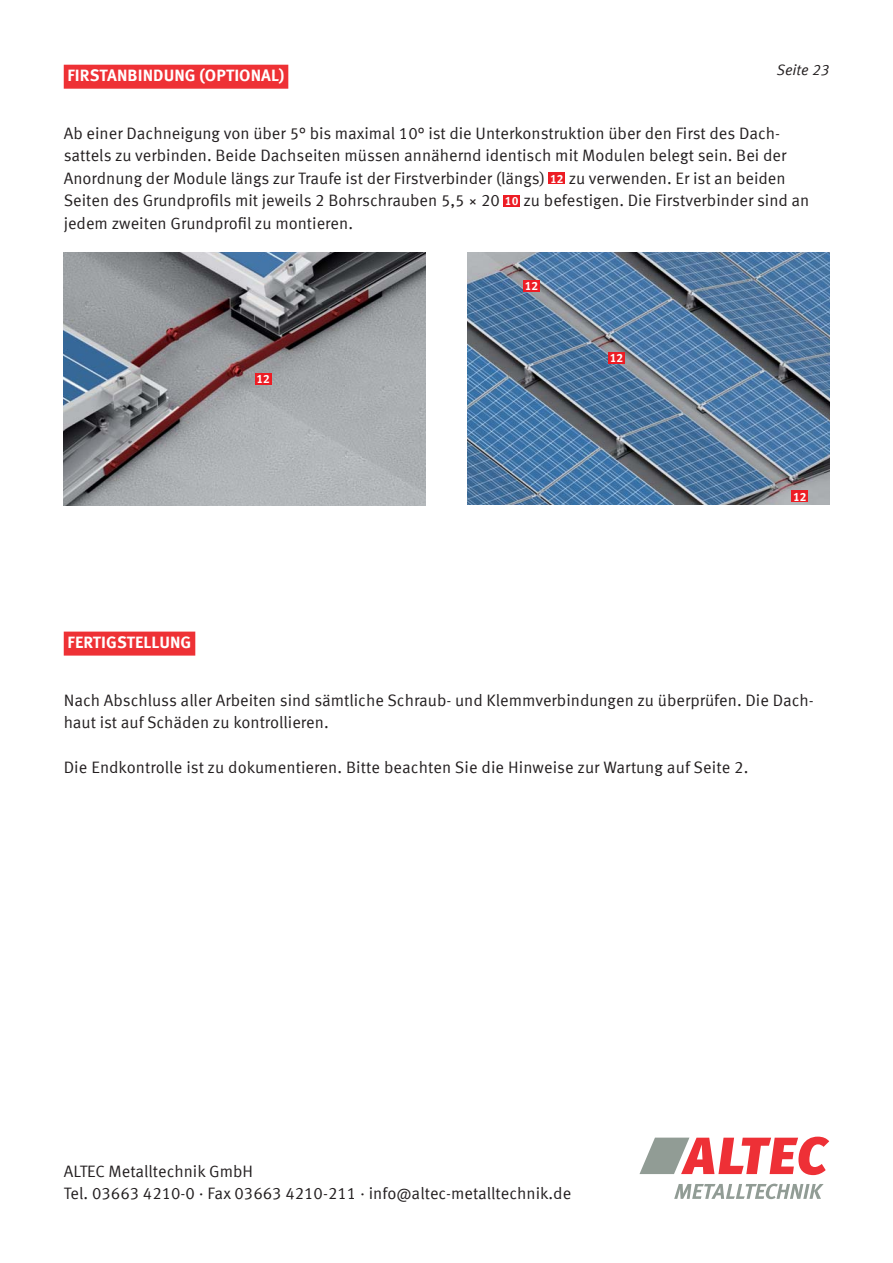
<style>
.page{position:relative;width:893px;height:1263px;background:#fff}
.page>*{position:absolute;margin:0;border:0;box-sizing:border-box;transform-origin:0 0}
.t1{font:16.5px/22.5px "Meta Offc Norm";color:#231f20}
.t2{font:700 16.5px "Meta Offc";letter-spacing:.005em;color:#fff}
.t3{font:15px "Meta Offc Norm Ita";color:#231f20}
.t4{font:700 12px "Meta Offc";color:#fff}
.s1{font-family:"Meta Offc";font-weight:700;font-size:12px;color:#fff}
</style>
<div class="page">
<svg style="left:639px;top:1137px;width:190px;height:38px"></svg>
<svg style="left:674px;top:1184px;width:150px;height:15px"></svg>
<div style="left:64px;top:65px;width:224px;height:24px;background:#ee3135"></div>
<div style="left:549px;top:172px;width:16px;height:12px;background:#ed1c24"></div>
<div style="left:504px;top:195px;width:16px;height:11px;background:#ed1c24"></div>
<img style="left:468px;top:252px;width:361px;height:253px">
<img style="left:64px;top:252px;width:361px;height:253px">
<div style="left:255px;top:373px;width:16px;height:12px;background:#ed1c24"></div>
<div style="left:523px;top:280px;width:17px;height:11px;background:#ed1c24"></div>
<div style="left:608px;top:352px;width:17px;height:12px;background:#ed1c24"></div>
<div style="left:792px;top:490px;width:16px;height:12px;background:#ed1c24"></div>
<div style="left:64px;top:632px;width:131px;height:24px;background:#ee3135"></div>
<p class="t2" style="left:68px;top:62px;width:218px">FIRSTANBINDUNG (OPTIONAL)</p>
<p class="t3" style="left:777px;top:58px;width:54px">Seite 23</p>
<p class="t1" style="left:64px;top:121px;width:747px">Ab einer Dachneigung von über 5° bis maximal 10° ist die Unterkonstruktion über den First des Dach&shy;sattels zu verbinden. Beide Dachseiten müssen annähernd identisch mit Modulen belegt sein. Bei der Anordnung der Module längs zur Traufe ist der Firstverbinder (längs) <span class="s1">12</span> zu verwenden. Er ist an beiden Seiten des Grundprofils mit jeweils 2 Bohrschrauben 5,5 × 20 <span class="s1">10</span> zu befestigen. Die Firstverbinder sind an jedem zweiten Grundprofil zu montieren.</p>
<p class="t4" style="left:256px;top:370px;width:15px">12</p>
<p class="t2" style="left:68px;top:629px;width:125px">FERTIGSTELLUNG</p>
<p class="t4" style="left:525px;top:276px;width:15px">12</p>
<p class="t4" style="left:610px;top:349px;width:15px">12</p>
<p class="t4" style="left:793px;top:487px;width:15px">12</p>
<p class="t1" style="left:64px;top:688px;width:752px">Nach Abschluss aller Arbeiten sind sämtliche Schraub- und Klemmverbindungen zu überprüfen. Die Dach&shy;haut ist auf Schäden zu kontrollieren.</p>
<p class="t1" style="left:64px;top:755px;width:686px">Die Endkontrolle ist zu dokumentieren. Bitte beachten Sie die Hinweise zur Wartung auf Seite 2.</p>
<p class="t1" style="left:64px;top:1159px;width:509px">ALTEC Metalltechnik GmbH<br>Tel. 03663 4210-0 · Fax 03663 4210-211 · info@altec-metalltechnik.de</p>
</div>
